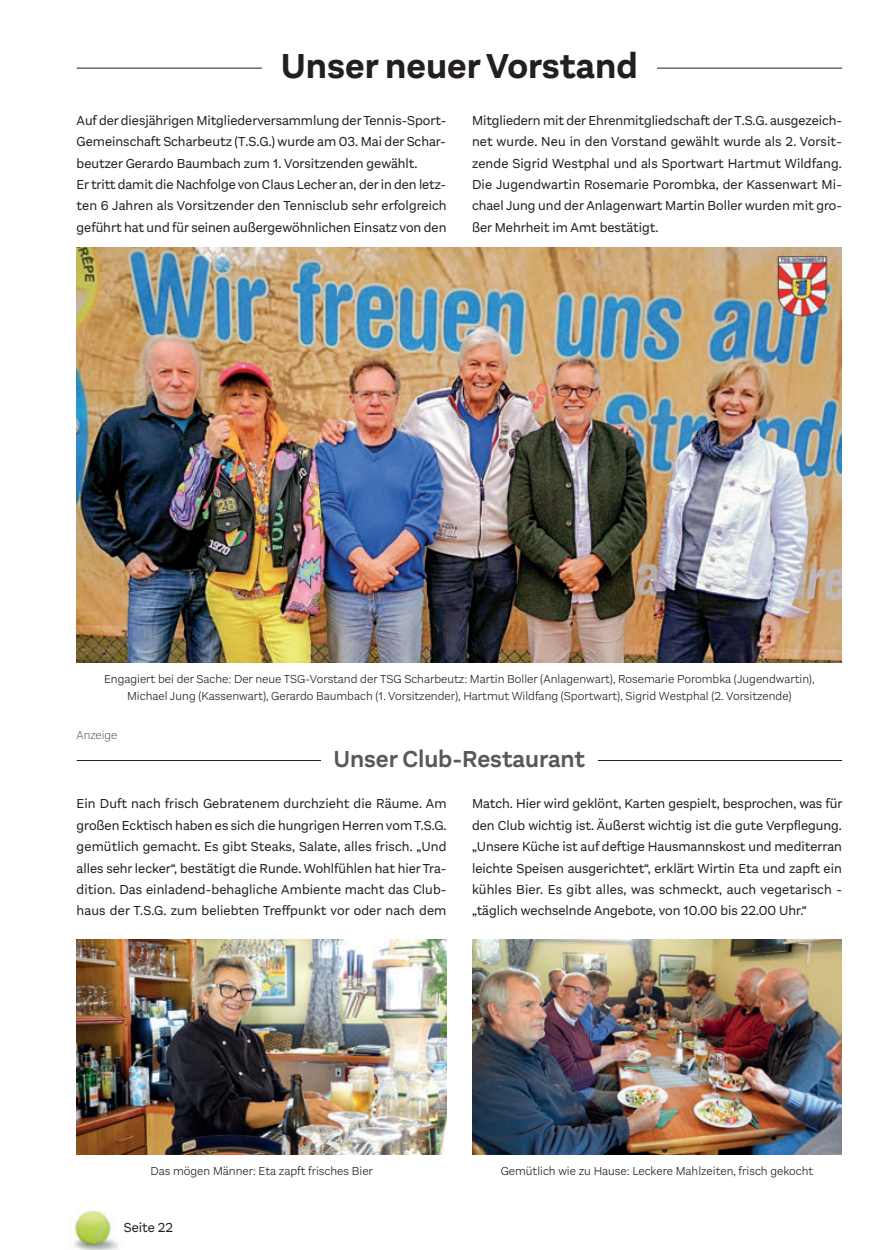
<style>
.page{position:relative;width:880px;height:1250px;background:#fff}
.page>*{position:absolute;margin:0;border:0;box-sizing:border-box;transform-origin:0 0}
.t1{font:700 36px "Aestetico";color:#231f20}
.t2{font:600 24px "Aestetico";color:#57585a}
.t3{font:13.5px/21.5px "Aestetico";color:#231f20;text-align:justify}
.t4{font:300 12px/16.5px "Aestetico";color:#231f20;text-align:center}
.t5{font:200 12px "Aestetico";color:#231f20}
</style>
<div class="page">
<img style="left:69px;top:1211px;width:50px;height:39px">
<hr style="left:77px;top:68px;width:765px;height:1px;background:#231f20">
<div style="left:262px;top:43px;width:394px;height:52px;background:#fff"></div>
<img style="left:77px;top:248px;width:765px;height:414px">
<hr style="left:77px;top:760px;width:765px;height:1px;background:#231f20">
<div style="left:321px;top:743px;width:276px;height:40px;background:#fff"></div>
<img style="left:77px;top:939px;width:370px;height:215px">
<img style="left:472px;top:939px;width:370px;height:215px">
<h1 class="t1" style="left:281px;top:52px;width:358px">Unser neuer Vorstand</h1>
<p class="t3" style="left:77px;top:111px;width:371px;text-align:left">Auf der diesjährigen Mitgliederversammlung der Tennis-Sport-Gemeinschaft Scharbeutz (T.S.G.) wurde am 03. Mai der Schar&shy;beutzer Gerardo Baumbach zum 1. Vorsitzenden gewählt.<br>Er tritt damit die Nachfolge von Claus Lecher an, der in den letz&shy;ten 6 Jahren als Vorsitzender den Tennisclub sehr erfolgreich geführt hat und für seinen außergewöhnlichen Einsatz von den</p>
<p class="t3" style="left:472px;top:111px;width:371px">Mitgliedern mit der Ehrenmitgliedschaft der T.S.G. ausgezeich&shy;net wurde. Neu in den Vorstand gewählt wurde als 2. Vorsit&shy;zende Sigrid Westphal und als Sportwart Hartmut Wildfang.<br>Die Jugendwartin Rosemarie Porombka, der Kassenwart Mi&shy;chael Jung und der Anlagenwart Martin Boller wurden mit gro&shy;ßer Mehrheit im Amt bestätigt.</p>
<p class="t4" style="left:104px;top:672px;width:712px">Engagiert bei der Sache: Der neue TSG-Vorstand der TSG Scharbeutz: Martin Boller (Anlagenwart), Rosemarie Porombka (Jugendwartin),<br>Michael Jung (Kassenwart), Gerardo Baumbach (1. Vorsitzender), Hartmut Wildfang (Sportwart), Sigrid Westphal (2. Vorsitzende)</p>
<p class="t5" style="left:77px;top:728px;width:41px">Anzeige</p>
<h2 class="t2" style="left:333px;top:749px;width:253px">Unser Club-Restaurant</h2>
<p class="t3" style="left:77px;top:794px;width:371px">Ein Duft nach frisch Gebratenem durchzieht die Räume. Am großen Ecktisch haben es sich die hungrigen Herren vom T.S.G. gemütlich gemacht. Es gibt Steaks, Salate, alles frisch. „Und alles sehr lecker“, bestätigt die Runde. Wohlfühlen hat hier Tra&shy;dition. Das einladend-behagliche Ambiente macht das Club&shy;haus der T.S.G. zum beliebten Treffpunkt vor oder nach dem</p>
<p class="t3" style="left:472px;top:794px;width:372px">Match. Hier wird geklönt, Karten gespielt, besprochen, was für den Club wichtig ist. Äußerst wichtig ist die gute Verpflegung. „Unsere Küche ist auf deftige Hausmannskost und mediterran leichte Speisen ausgerichtet“, erklärt Wirtin Eta und zapft ein kühles Bier. Es gibt alles, was schmeckt, auch vegetarisch - „täglich wechselnde Angebote, von 10.00 bis 22.00 Uhr.“</p>
<p class="t4" style="left:150px;top:1163px;width:224px">Das mögen Männer: Eta zapft frisches Bier</p>
<p class="t4" style="left:501px;top:1163px;width:314px">Gemütlich wie zu Hause: Leckere Mahlzeiten, frisch gekocht</p>
<p class="t3" style="left:124px;top:1217px;width:51px">Seite 22</p>
</div>
